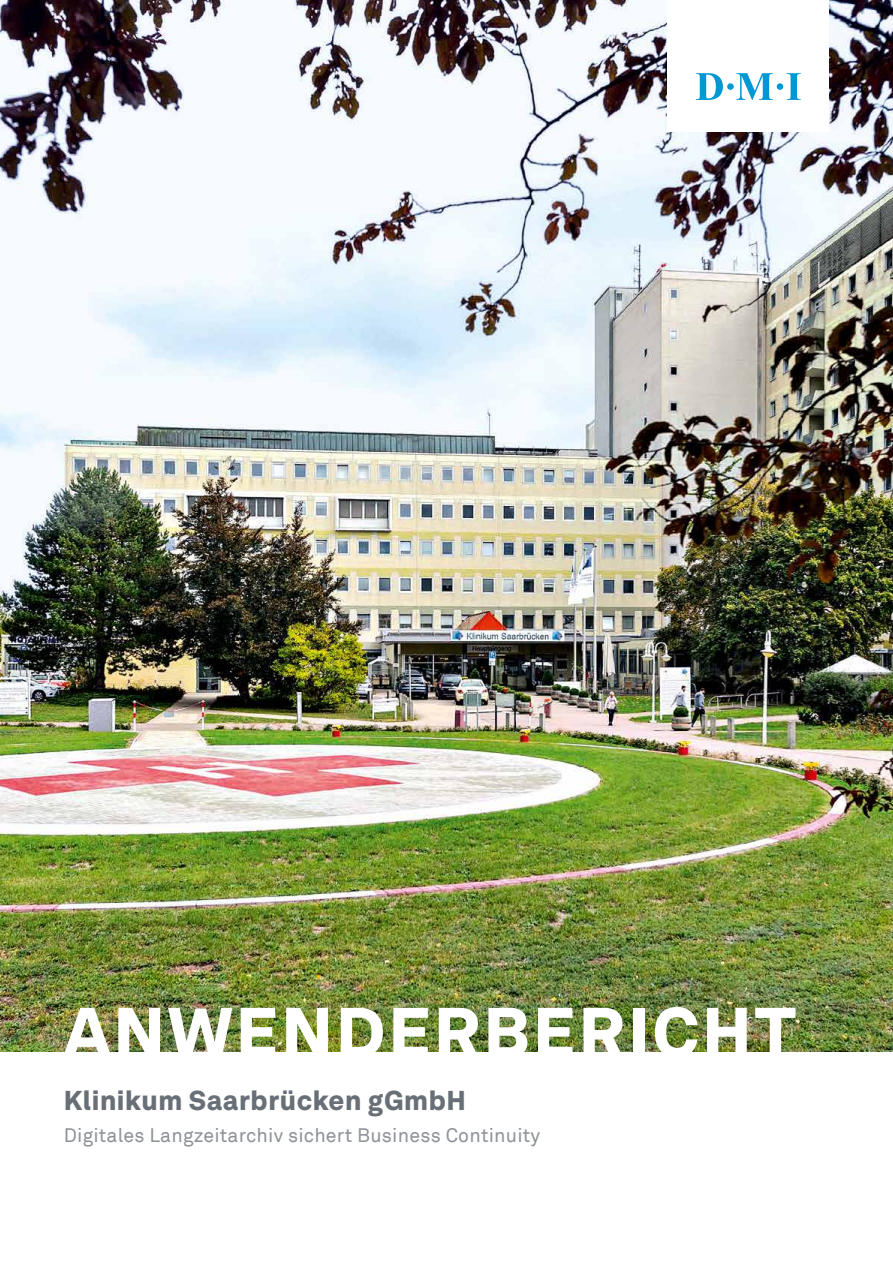
<style>
.page{position:relative;width:893px;height:1263px;background:#fff}
.page>*{position:absolute;margin:0;border:0;box-sizing:border-box;transform-origin:0 0}
.t1{font:900 69px "Akkurat LL";letter-spacing:.04em;color:#fff}
.t2{font:900 27px "Akkurat LL";letter-spacing:.02em;color:#686f77}
.t3{font:19.5px "Akkurat";letter-spacing:.01em;color:#8e9298}
</style>
<div class="page">
<img style="left:0;top:0;width:893px;height:1052px">
<div style="left:668px;top:0;width:161px;height:132px;background:#fff"></div>
<svg style="left:696px;top:73px;width:105px;height:27px"></svg>
<h1 class="t1" style="left:64px;top:977px;width:734px">ANWENDERBERICHT</h1>
<h2 class="t2" style="left:64px;top:1079px;width:404px">Klinikum Saarbrücken gGmbH</h2>
<p class="t3" style="left:64px;top:1123px;width:478px">Digitales Langzeitarchiv sichert Business Continuity</p>
</div>
